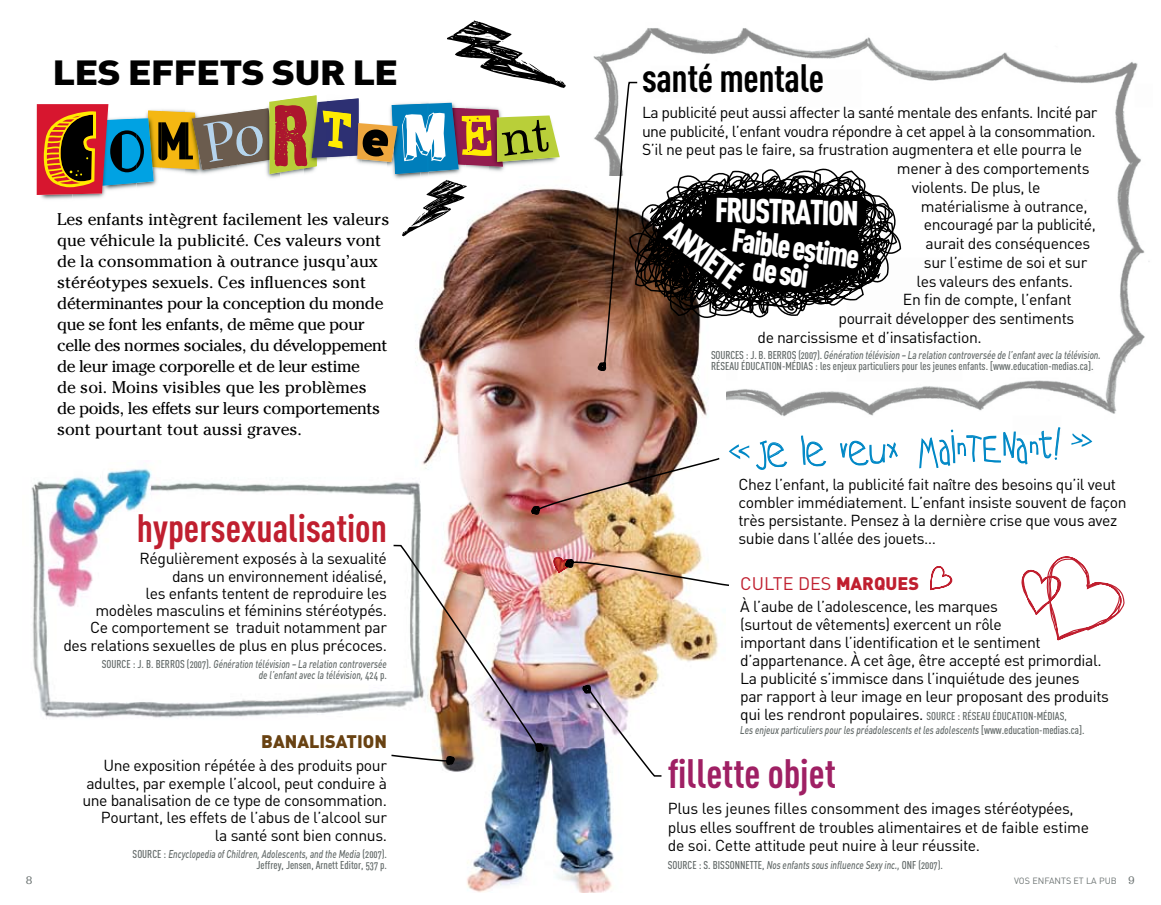
<style>
.page{position:relative;width:1161px;height:905px;background:#fff}
.page>*{position:absolute;margin:0;border:0;box-sizing:border-box;transform-origin:0 0}
.t1{font:47.7px "Two Turtle Doves";color:#0088c6;scale:.9 1}
.t2{font:40.5px "DIN Cond Bold Alternate";color:#9f2064}
.t3{font:39px "DIN Cond Bold Alternate";color:#c01f2f}
.t4{font:39px "DIN Cond Bold Alternate";letter-spacing:-.01em;color:#000}
.t5{font:900 34.5px "DIN";letter-spacing:-.025em;color:#000;scale:1.15 1}
.t6{font:34.2px "DIN Cond Black Alternate";color:#fff;scale:.94 1}
.t7{font:33px/26.1px "DIN Cond Black Alternate";color:#fff;scale:.94 1}
.t8{font:32.4px "DIN Cond Black Alternate";color:#fff}
.t9{font:18px "DIN";color:#c01f2f}
.t10{font:900 18px "DIN";color:#694212}
.t11{font:16.8px/21px "Cheltenham";color:#000}
.t12{font:15.75px/18px "DIN";letter-spacing:-.025em;color:#000}
.t13{font:12px "Impressum";color:#6d7473}
.t14{font:italic 500 11.25px/11.2px "DIN";color:#626968;text-align:right;scale:.75 1}
.t15{font:11.25px "DIN Cond Medium Alternate";color:#626968}
.t16{font:italic 500 11.25px "DIN";color:#626968;scale:.76 1}
.t17{font:9px "DIN";color:#6d7473}
.s1{font-family:"DIN Cond Medium Alternate";font-weight:400;font-style:normal}
.s2{font-family:"Frutiger";font-weight:300}
.s3{font-weight:900}
.s4{font-family:"DIN";font-size:15.75px;color:#000}
.s5{font-family:"Impressum";font-size:12px}
</style>
<div class="page">
<img style="left:593px;top:28px;width:557px;height:389px">
<img style="left:403px;top:176px;width:322px;height:716px">
<img style="left:529px;top:456px;width:192px;height:61px">
<img style="left:36px;top:104px;width:1px;height:91px">
<svg style="left:37px;top:95px;width:527px;height:141px"></svg>
<svg style="left:447px;top:20px;width:119px;height:68px"></svg>
<svg style="left:801px;top:435px;width:26px;height:32px"></svg>
<svg style="left:840px;top:440px;width:58px;height:26px"></svg>
<svg style="left:919px;top:427px;width:142px;height:42px"></svg>
<svg style="left:1021px;top:556px;width:104px;height:85px"></svg>
<svg style="left:930px;top:566px;width:23px;height:25px"></svg>
<img style="left:31px;top:460px;width:403px;height:258px">
<img style="left:390px;top:544px;width:339px;height:233px">
<svg style="left:876px;top:150px;width:32px;height:187px"></svg>
<svg style="left:595px;top:81px;width:281px;height:292px"></svg>
<svg style="left:756px;top:440px;width:32px;height:30px"></svg>
<h3 class="t5" style="left:52px;top:50px;width:302px">LES EFFETS SUR LE</h3>
<p class="t11" style="left:57px;top:209px;width:334px">Les enfants intègrent facilement les valeurs que véhicule la publicité. Ces valeurs vont de la consommation à outrance jusqu’aux stéréotypes sexuels. Ces influences sont déterminantes pour la conception du monde que se font les enfants, de même que pour celle des normes sociales, du développement de leur image corporelle et de leur estime<br>de soi. Moins visibles que les problèmes de poids, les effets sur leurs comportements sont pourtant tout aussi graves.</p>
<h3 class="t3" style="left:137px;top:504px;width:252px">hypersexualisation</h3>
<p class="t12" style="left:63px;top:549px;width:325px;line-height:17.2px;text-align:right">Régulièrement exposés à la sexualité<br>dans un environnement idéalisé,<br>les enfants tentent de reproduire les<br>modèles masculins et féminins stéréotypés.<br>Ce comportement se traduit notamment par des relations sexuelles de plus en plus précoces.</p>
<p class="t14" style="left:102px;top:657px;width:382px"><span class="s1">SOURCE : J. B. BERROS (2007).</span> Génération télévision – La relation controversée de l’enfant avec la télévision, <span class="s1">424 p.</span></p>
<p class="t10" style="left:261px;top:729px;width:96px">BANALISATION</p>
<p class="t12" style="left:82px;top:756px;width:306px;line-height:17.4px;text-align:right">Une exposition répétée à des produits pour adultes, par exemple l’alcool, peut conduire à une banalisation de ce type de consommation.<br>Pourtant, les effets de l’abus de l’alcool sur<br>la santé sont bien connus.</p>
<p class="t14" style="left:133px;top:847px;width:341px"><span class="s1">SOURCE :</span> Encyclopedia of Children, Adolescents, and the Media <span class="s1">(2007).</span></p>
<p class="t15" style="left:257px;top:858px;width:132px">Jeffrey, Jensen, Arnett Editor, 537 p.</p>
<h3 class="t4" style="left:642px;top:55px;width:184px">santé mentale</h3>
<p class="t12" style="left:642px;top:103px;width:457px">La publicité peut aussi affecter la santé mentale des enfants. Incité par</p>
<p class="t12" style="left:642px;top:122px;width:455px">une publicité, l’enfant voudra répondre à cet appel à la consommation.</p>
<p class="t12" style="left:642px;top:140px;width:442px">S’il ne peut pas le faire, sa frustration augmentera et elle pourra le</p>
<p class="t12" style="left:897px;top:159px;width:194px">mener à des comportements</p>
<p class="t12" style="left:912px;top:178px;width:130px">violents. De plus, le</p>
<p class="t12" style="left:921px;top:197px;width:168px">matérialisme à outrance,</p>
<p class="t12" style="left:924px;top:215px;width:173px">encouragé par la publicité,</p>
<p class="t12" style="left:925px;top:234px;width:166px">aurait des conséquences</p>
<p class="t12" style="left:924px;top:253px;width:165px">sur l’estime de soi et sur</p>
<p class="t12" style="left:916px;top:272px;width:158px">les valeurs des enfants.</p>
<p class="t12" style="left:903px;top:290px;width:170px">En fin de compte, l’enfant</p>
<p class="t12" style="left:838px;top:309px;width:237px">pourrait développer des sentiments</p>
<p class="t12" style="left:757px;top:328px;width:226px">de narcissisme et d’insatisfaction.</p>
<p class="t16" style="left:711px;top:347px;width:514px"><span class="s1">SOURCES : J. B. BERROS (2007).</span> Génération télévision – La relation controversée de l’enfant avec la télévision.</p>
<p class="t15" style="left:711px;top:359px;width:384px">RÉSEAU ÉDUCATION-MÉDIAS : les enjeux particuliers pour les jeunes enfants. [www.education-medias.ca].</p>
<h3 class="t6" style="left:715px;top:189px;width:171px;rotate:1deg">FRUS TRATION</h3>
<h3 class="t7" style="left:759px;top:228px;width:112px;text-indent:-25px;rotate:8deg">Faible estime de soi</h3>
<h3 class="t8" style="left:682px;top:212px;width:106px;rotate:38deg">ANXIÉTÉ</h3>
<h1 class="t1" style="left:756px;top:428px;width:342px;rotate:-1deg">Je le Veux MainTENant!</h1>
<p class="t12" style="left:738px;top:475px;width:390px">Chez l’enfant, la publicité fait na<span class="s2">î</span>tre des besoins qu’il veut combler immédiatement. L’enfant insiste souvent de façon très persistante. Pensez à la dernière crise que vous avez subie dans l’allée des jouets…</p>
<p class="t9" style="left:740px;top:572px;width:180px">CULTE DES <span class="s3">MARQUES</span></p>
<p class="t12" style="left:740px;top:597px;width:370px">À l’aube de l’adolescence, les marques<br>(surtout de vêtements) exercent un rôle<br>important dans l’identification et le sentiment d’appartenance. À cet âge, être accepté est primordial.<br>La publicité s’immisce dans l’inquiétude des jeunes<br>par rapport à leur image en leur proposant des produits</p>
<p class="t15" style="left:740px;top:709px;width:328px"><span class="s4">qui les rendront populaires.</span> SOURCE : RÉSEAU ÉDUCATION-MÉDIAS,</p>
<p class="t14" style="left:740px;top:723px;width:460px">Les enjeux particuliers pour les préadolescents et les adolescents <span class="s1">[www.education-medias.ca].</span></p>
<h2 class="t2" style="left:668px;top:749px;width:169px">fillette objet</h2>
<p class="t12" style="left:668px;top:798px;width:423px;line-height:19.5px">Plus les jeunes filles consomment des images stéréotypées, plus elles souffrent de troubles alimentaires et de faible estime</p>
<p class="t12" style="left:668px;top:836px;width:314px">de soi. Cette attitude peut nuire à leur réussite.</p>
<p class="t14" style="left:668px;top:859px;width:368px"><span class="s1">SOURCE : S. BISSONNETTE,</span> Nos enfants sous influence Sexy inc., <span class="s1">ONF (2007).</span></p>
<p class="t13" style="left:26px;top:872px;width:8px">8</p>
<p class="t17" style="left:1014px;top:875px;width:122px">VOS ENFANTS ET LA PUB <span class="s5">9</span></p>
</div>
